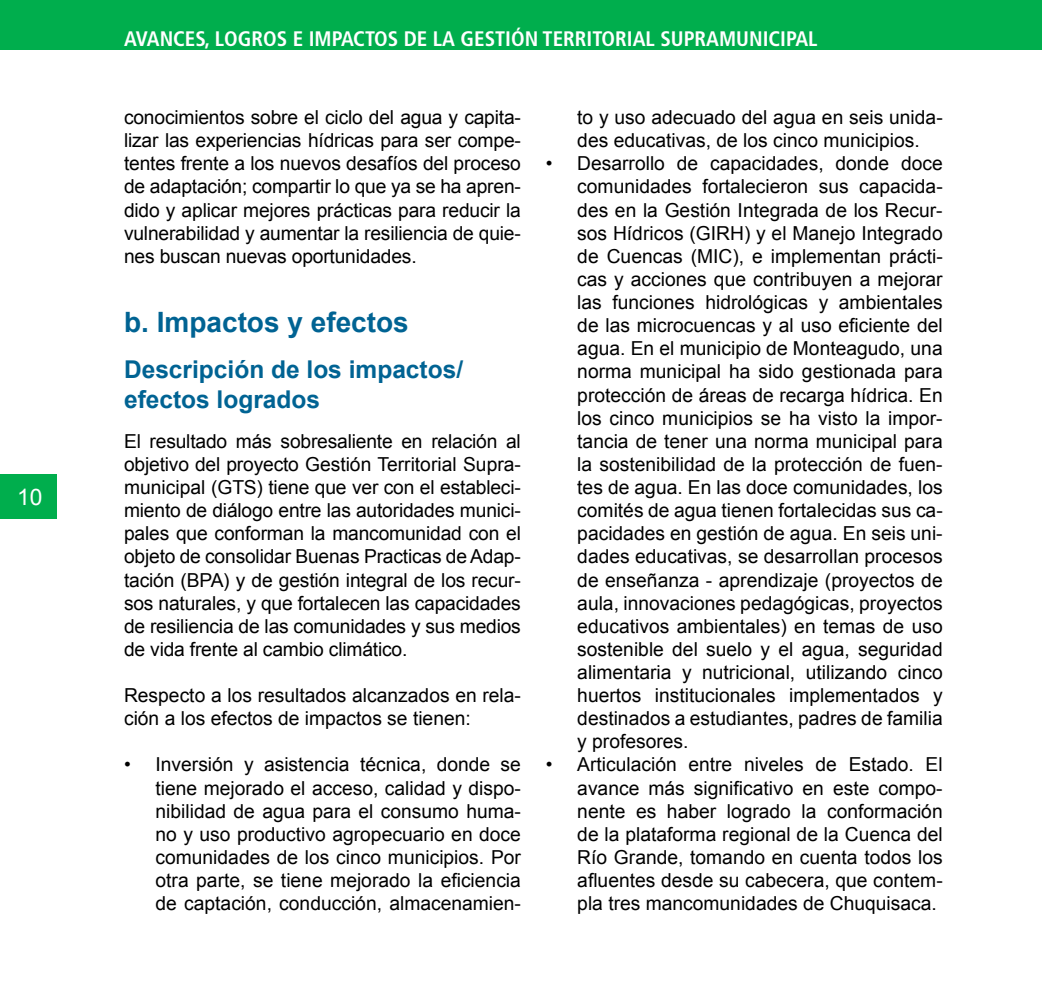
<style>
.page{position:relative;width:1042px;height:993px;background:#fff}
.page>*{position:absolute;margin:0;border:0;box-sizing:border-box;transform-origin:0 0}
.t1{font:700 28px "Arial";color:#006393}
.t2{font:700 24.5px/29.4px "Arial";color:#006393}
.t3{font:22.75px "Arial";color:#fff}
.t4{font:700 condensed 21px "Frutiger LT Std";color:#fff}
.t5{font:19.25px/23.1px "Arial";color:#000;text-align:justify}
</style>
<div class="page">
<div style="left:0;top:0;width:1041px;height:50px;background:#00ae4d"></div>
<div style="left:0;top:474px;width:57px;height:44px;background:#00ae4d"></div>
<p class="t3" style="left:17px;top:481px;width:27px">10</p>
<p class="t4" style="left:124px;top:26px;width:695px">AVANCES, LOGROS E IMPACTOS DE LA GESTIÓN TERRITORIAL SUPRAMUNICIPAL</p>
<p class="t5" style="left:124px;top:106px;width:398px">conocimientos sobre el ciclo del agua y capita&shy;lizar las experiencias hídricas para ser compe&shy;tentes frente a los nuevos desafíos del proceso de adaptación; compartir lo que ya se ha apren&shy;dido y aplicar mejores prácticas para reducir la vulnerabilidad y aumentar la resiliencia de quie&shy;nes buscan nuevas oportunidades.</p>
<h1 class="t1" style="left:124px;top:302px;width:286px">b. Impactos y efectos</h1>
<p class="t2" style="left:124px;top:355px;width:341px">Descripción de los impactos/ efectos logrados</p>
<p class="t5" style="left:124px;top:429px;width:398px">El resultado más sobresaliente en relación al objetivo del proyecto Gestión Territorial Supra&shy;municipal (GTS) tiene que ver con el estableci&shy;miento de diálogo entre las autoridades munici&shy;pales que conforman la mancomunidad con el objeto de consolidar Buenas Practicas de Adap&shy;tación (BPA) y de gestión integral de los recur&shy;sos naturales, y que fortalecen las capacidades de resiliencia de las comunidades y sus medios de vida frente al cambio climático.</p>
<p class="t5" style="left:124px;top:683px;width:398px">Respecto a los resultados alcanzados en rela&shy;ción a los efectos de impactos se tienen:</p>
<p class="t5" style="left:156px;top:752px;width:367px;text-indent:-31px">• Inversión y asistencia técnica, donde se tiene mejorado el acceso, calidad y dispo&shy;nibilidad de agua para el consumo huma&shy;no y uso productivo agropecuario en doce comunidades de los cinco municipios. Por otra parte, se tiene mejorado la eficiencia de captación, conducción, almacenamien-</p>
<p class="t5" style="left:577px;top:106px;width:367px">to y uso adecuado del agua en seis unida&shy;des educativas, de los cinco municipios.</p>
<p class="t5" style="left:577px;top:152px;width:367px;text-indent:-31px">• Desarrollo de capacidades, donde doce comunidades fortalecieron sus capacida&shy;des en la Gestión Integrada de los Recur&shy;sos Hídricos (GIRH) y el Manejo Integrado de Cuencas (MIC), e implementan prácti&shy;cas y acciones que contribuyen a mejorar las funciones hidrológicas y ambientales de las microcuencas y al uso eficiente del agua. En el municipio de Monteagudo, una norma municipal ha sido gestionada para protección de áreas de recarga hídrica. En los cinco municipios se ha visto la impor&shy;tancia de tener una norma municipal para la sostenibilidad de la protección de fuen&shy;tes de agua. En las doce comunidades, los comités de agua tienen fortalecidas sus ca&shy;pacidades en gestión de agua. En seis uni&shy;dades educativas, se desarrollan procesos de enseñanza - aprendizaje (proyectos de aula, innovaciones pedagógicas, proyectos educativos ambientales) en temas de uso sostenible del suelo y el agua, seguridad alimentaria y nutricional, utilizando cinco huertos institucionales implementados y destinados a estudiantes, padres de familia y profesores.</p>
<p class="t5" style="left:577px;top:752px;width:367px;text-indent:-31px">• Articulación entre niveles de Estado. El avance más significativo en este compo&shy;nente es haber logrado la conformación de la plataforma regional de la Cuenca del Río Grande, tomando en cuenta todos los afluentes desde su cabecera, que contem&shy;pla tres mancomunidades de Chuquisaca.</p>
</div>
